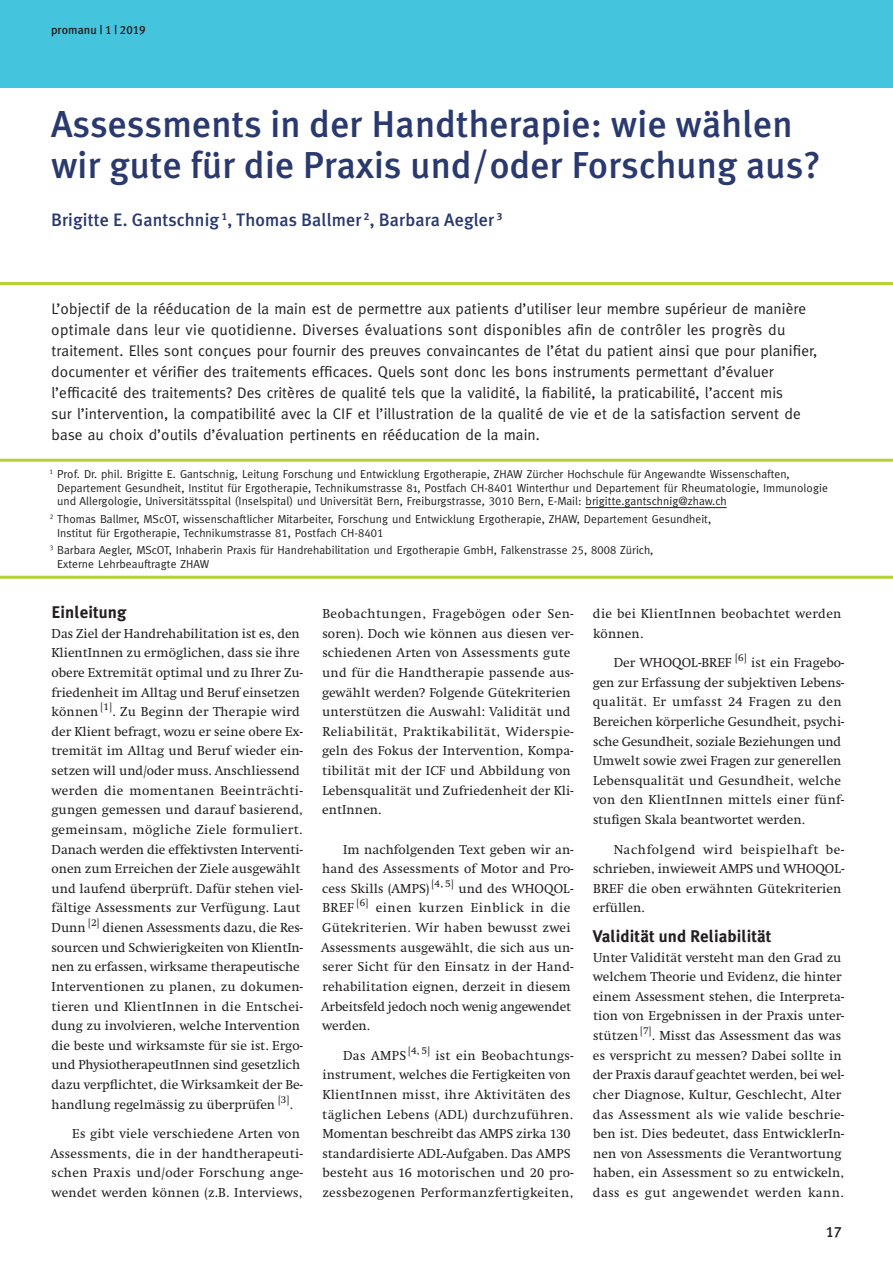
<style>
.page{position:relative;width:893px;height:1263px;background:#fff}
.page>*{position:absolute;margin:0;border:0;box-sizing:border-box;transform-origin:0 0}
.PS_Artikeltitel{font:500 37.5px/40.5px "Meta Plus";letter-spacing:.005em;color:#2a3a6f}
.PS_Autor{font:500 18px "Meta Plus";letter-spacing:.005em;color:#2a3a6f}
.PS_Zwischentitel{font:700 16.8px "Meta Plus";letter-spacing:.005em;color:#231f20}
.PS_Synopsis{font:15.3px/21px "Meta Plus";letter-spacing:.005em;color:#231f20}
.t1{font:15px "Meta Plus Medium Caps";color:#231f20}
.PS_Lauftext_deutsch{font:13.5px/19.6px "Swift EF";letter-spacing:.005em;color:#231f20}
.PS_Lauftext__1_Spaci{font:13.5px/19.6px "Swift EF";letter-spacing:.015em;color:#231f20}
.PS_Lauftext_deutsch-2{font:13.5px/19.6px "Swift EF";letter-spacing:.025em;color:#231f20}
.PS_Rubrik{font:500 12px "Meta Plus";letter-spacing:.005em;color:#231f20}
.PS_Autoreninfo{font:11.7px/13.5px "Meta Plus";letter-spacing:.005em;color:#231f20}
.s1{font-family:"Meta Plus Medium Caps";font-weight:400}
.s2{font-family:"Meta Plus Caps"}
</style>
<div class="page">
<div style="left:0;top:0;width:893px;height:87px;background:#45c4dd"></div>
<hr style="left:586px;top:507px;width:141px;height:1px;background:#231f20">
<hr style="left:0;top:576px;width:893px;height:3px;background:#b3d234">
<hr style="left:0;top:459px;width:893px;height:3px;background:#b3d234">
<hr style="left:0;top:282px;width:893px;height:3px;background:#b3d234">
<p class="PS_Rubrik" style="left:51px;top:23px;width:96px">promanu | <span class="s1">1</span> | <span class="s1">2019</span></p>
<p class="PS_Artikeltitel" style="left:51px;top:103px;width:771px">Assessments in der Handtherapie: wie wählen wir gute für die Praxis und/oder Forschung aus?</p>
<p class="PS_Autor" style="left:51px;top:209px;width:453px">Brigitte E. Gantschnig <sup>1</sup>, Thomas Ballmer <sup>2</sup>, Barbara Aegler <sup>3</sup></p>
<p class="PS_Synopsis" style="left:51px;top:298px;width:767px">L’objectif de la rééducation de la main est de permettre aux patients d’utiliser leur membre supérieur de manière optimale dans leur vie quotidienne. Diverses évaluations sont disponibles afin de contrôler les progrès du traitement. Elles sont conçues pour fournir des preuves convaincantes de l’état du patient ainsi que pour planifier, documenter et vérifier des traitements efficaces. Quels sont donc les bons instruments permettant d’évaluer l’efficacité des traitements? Des critères de qualité tels que la validité, la fiabilité, la praticabilité, l’accent mis<br>sur l’intervention, la compatibilité avec la CIF et l’illustration de la qualité de vie et de la satisfaction servent de base au choix d’outils d’évaluation pertinents en rééducation de la main.</p>
<p class="PS_Autoreninfo" style="left:57px;top:467px;width:772px;text-indent:-8px"><sup>1</sup> Prof. Dr. phil. Brigitte E. Gantschnig, Leitung Forschung und Entwicklung Ergotherapie, ZHAW Zürcher Hochschule für Angewandte Wissenschaften,<br>Departement Gesundheit, Institut für Ergotherapie, Technikumstrasse 81, Postfach CH-<span class="s2">8401</span> Winterthur und Departement für Rheumatologie, Immunologie und Allergologie, Universitätsspital (Inselspital) und Universität Bern, Freiburgstrasse, <span class="s2">3010</span> Bern, E-Mail: brigitte.gantschnig@zhaw.ch</p>
<p class="PS_Autoreninfo" style="left:57px;top:512px;width:655px;text-indent:-7px"><sup>2</sup> Thomas Ballmer, MScOT, wissenschaftlicher Mitarbeiter, Forschung und Entwicklung Ergotherapie, ZHAW, Departement Gesundheit,<br>Institut für Ergotherapie, Technikumstrasse <span class="s2">81</span>, Postfach CH-<span class="s2">8401</span></p>
<p class="PS_Autoreninfo" style="left:57px;top:543px;width:598px;text-indent:-7px"><sup>3</sup> Barbara Aegler, MScOT, Inhaberin Praxis für Handrehabilitation und Ergotherapie GmbH, Falkenstrasse <span class="s2">25</span>, <span class="s2">8008</span> Zürich,<br>Externe Lehrbeauftragte ZHAW</p>
<p class="PS_Zwischentitel" style="left:51px;top:602px;width:76px">Einleitung</p>
<p class="PS_Lauftext_deutsch" style="left:51px;top:624px;width:253px">Das Ziel der Handrehabilitation ist es, den KlientInnen zu ermöglichen, dass sie ihre obere Extremität optimal und zu Ihrer Zu&shy;friedenheit im Alltag und Beruf einsetzen können <sup>[1]</sup>. Zu Beginn der Therapie wird der Klient befragt, wozu er seine obere Ex&shy;tremität im Alltag und Beruf wieder ein&shy;setzen will und/oder muss. Anschliessend werden die momentanen Beeinträchti&shy;gungen gemessen und darauf basierend, gemeinsam, mögliche Ziele formuliert.<br>Danach werden die effektivsten Interventi&shy;onen zum Erreichen der Ziele ausgewählt und laufend überprüft. Dafür stehen viel&shy;fältige Assessments zur Verfügung. Laut Dunn <sup>[2]</sup> dienen Assessments dazu, die Res&shy;sourcen und Schwierigkeiten von KlientIn&shy;nen zu erfassen, wirksame therapeutische Interventionen zu planen, zu dokumen&shy;tieren und KlientInnen in die Entschei&shy;dung zu involvieren, welche Intervention die beste und wirksamste für sie ist. Ergo&shy;und PhysiotherapeutInnen sind gesetzlich dazu verpflichtet, die Wirksamkeit der Be&shy;handlung regelmässig zu überprüfen <sup>[3]</sup>.</p>
<p class="PS_Lauftext__1_Spaci" style="left:50px;top:1124px;width:254px;text-indent:22px">Es gibt viele verschiedene Arten von Assessments, die in der handtherapeuti&shy;schen Praxis und/oder Forschung ange&shy;wendet werden können (z.B. Interviews,</p>
<p class="PS_Lauftext__1_Spaci" style="left:322px;top:604px;width:253px">Beobachtungen, Fragebögen oder Sen&shy;soren). Doch wie können aus diesen ver&shy;schiedenen Arten von Assessments gute und für die Handtherapie passende aus&shy;gewählt werden? Folgende Gütekriterien unterstützen die Auswahl: Validität und Reliabilität, Praktikabilität, Widerspie&shy;geln des Fokus der Intervention, Kompa&shy;tibilität mit der ICF und Abbildung von Lebensqualität und Zufriedenheit der Kli&shy;entInnen.</p>
<p class="PS_Lauftext_deutsch" style="left:321px;top:839px;width:254px;text-indent:22px">Im nachfolgenden Text geben wir an&shy;hand des Assessments of Motor and Pro&shy;cess Skills (AMPS) <sup>[4,</sup> <sup>5]</sup> und des WHOQOL-BREF <sup>[6]</sup> einen kurzen Einblick in die Gütekriterien. Wir haben bewusst zwei Assessments ausgewählt, die sich aus un&shy;serer Sicht für den Einsatz in der Hand&shy;rehabilitation eignen, derzeit in diesem Arbeitsfeld jedoch noch wenig angewendet werden.</p>
<p class="PS_Lauftext_deutsch" style="left:322px;top:1046px;width:253px;text-indent:21px">Das AMPS <sup>[4,</sup> <sup>5]</sup> ist ein Beobachtungs&shy;instrument, welches die Fertigkeiten von KlientInnen misst, ihre Aktivitäten des täglichen Lebens (ADL) durchzuführen.<br>Momentan beschreibt das AMPS zirka 130 standardisierte ADL-Aufgaben. Das AMPS besteht aus 16 motorischen und 20 pro&shy;zessbezogenen Performanzfertigkeiten,</p>
<p class="PS_Lauftext_deutsch-2" style="left:593px;top:604px;width:250px">die bei KlientInnen beobachtet werden können.</p>
<p class="PS_Lauftext_deutsch" style="left:593px;top:653px;width:253px;text-indent:21px">Der WHOQOL-BREF <sup>[6]</sup> ist ein Fragebo&shy;gen zur Erfassung der subjektiven Lebens&shy;qualität. Er umfasst 24 Fragen zu den Bereichen körperliche Gesundheit, psychi&shy;sche Gesundheit, soziale Beziehungen und Umwelt sowie zwei Fragen zur generellen Lebensqualität und Gesundheit, welche von den KlientInnen mittels einer fünf&shy;stufigen Skala beantwortet werden.</p>
<p class="PS_Lauftext_deutsch" style="left:593px;top:839px;width:253px;text-indent:21px">Nachfolgend wird beispielhaft be&shy;schrieben, inwieweit AMPS und WHOQOL-<br>BREF die oben erwähnten Gütekriterien erfüllen.</p>
<p class="PS_Zwischentitel" style="left:593px;top:926px;width:180px">Validität und Reliabilität</p>
<p class="PS_Lauftext_deutsch" style="left:593px;top:947px;width:253px">Unter Validität versteht man den Grad zu welchem Theorie und Evidenz, die hinter einem Assessment stehen, die Interpreta&shy;tion von Ergebnissen in der Praxis unter&shy;stützen <sup>[7]</sup>. Misst das Assessment das was es verspricht zu messen? Dabei sollte in der Praxis darauf geachtet werden, bei wel&shy;cher Diagnose, Kultur, Geschlecht, Alter das Assessment als wie valide beschrie&shy;ben ist. Dies bedeutet, dass EntwicklerIn&shy;nen von Assessments die Verantwortung haben, ein Assessment so zu entwickeln, dass es gut angewendet werden kann.</p>
<p class="t1" style="left:826px;top:1222px;width:18px">17</p>
</div>
